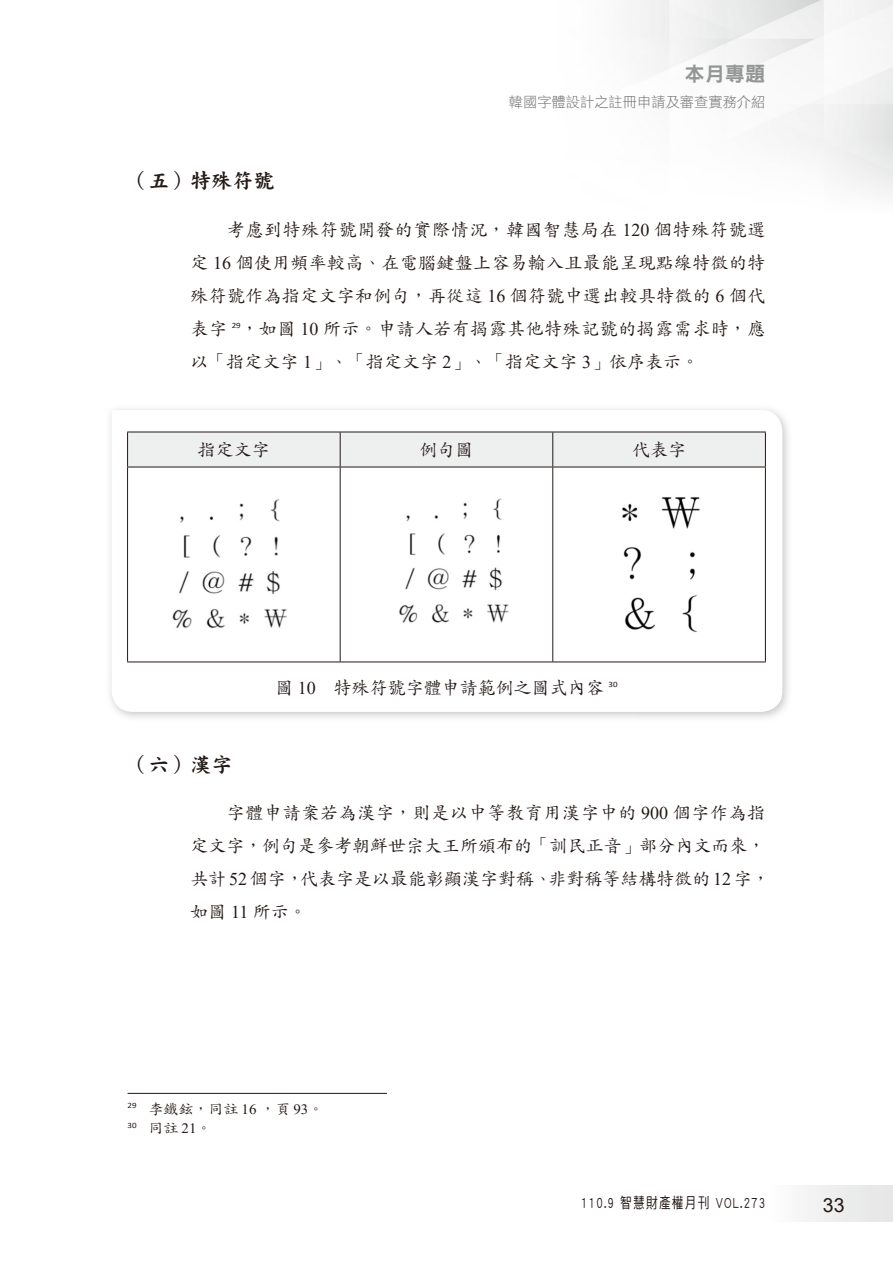
<style>
.page{position:relative;width:893px;height:1263px;background:#fff}
.page>*{position:absolute;margin:0;border:0;box-sizing:border-box;transform-origin:0 0}
.t1{font:21px "DF Kai Shu Std W9 E Ten B5 H";color:#231916}
.t2{font:20.25px "DF Hei Std W9 E Ten B5 H";color:#949595}
.t3{font:19.5px "Arial";color:#231916}
.t4{font:18px/33px "DF Kai Shu Std W5 E Ten B5 H";color:#231916;text-align:justify}
.t5{font:15px "DF Hei Std W5 E Ten B5 H";letter-spacing:.1em;color:#231916;scale:.78 1}
.t6{font:14.25px/19.5px "DF Kai Shu Std W5 E Ten B5 H";color:#231916;scale:1.05 1}
.t7{font:14.25px "DF Hei Std W3 E Ten B5 H";color:#717171}
.s1{font-family:"Times New Roman"}
</style>
<div class="page">
<div style="left:765px;top:1185px;width:128px;height:36px;background:linear-gradient(to right,#fdfdfd,#e4e4e4)"></div>
<img style="left:110px;top:409px;width:678px;height:309px">
<svg style="left:112px;top:410px;width:670px;height:302px"></svg>
<div style="left:128px;top:433px;width:637px;height:34px;background:#eeefef"></div>
<hr style="left:127px;top:432px;width:213px;height:1px;background:#231916">
<hr style="left:127px;top:432px;width:1px;height:35px;background:#231916">
<hr style="left:340px;top:432px;width:213px;height:1px;background:#231916">
<hr style="left:340px;top:432px;width:1px;height:35px;background:#231916">
<hr style="left:553px;top:432px;width:213px;height:1px;background:#231916">
<hr style="left:552px;top:432px;width:1px;height:35px;background:#231916">
<hr style="left:765px;top:432px;width:1px;height:35px;background:#231916">
<hr style="left:127px;top:467px;width:213px;height:1px;background:#231916">
<hr style="left:127px;top:467px;width:1px;height:194px;background:#231916">
<hr style="left:340px;top:467px;width:213px;height:1px;background:#231916">
<hr style="left:340px;top:467px;width:1px;height:194px;background:#231916">
<hr style="left:553px;top:467px;width:213px;height:1px;background:#231916">
<hr style="left:552px;top:467px;width:1px;height:194px;background:#231916">
<hr style="left:765px;top:467px;width:1px;height:194px;background:#231916">
<hr style="left:127px;top:661px;width:639px;height:1px;background:#231916">
<img style="left:162px;top:487px;width:142px;height:154px">
<img style="left:388px;top:487px;width:137px;height:149px">
<img style="left:604px;top:487px;width:110px;height:153px">
<hr style="left:128px;top:1093px;width:259px;height:1px;background:#231916">
<p class="t2" style="left:684px;top:66px;width:82px">本月專題</p>
<p class="t7" style="left:509px;top:97px;width:258px">韓國字體設計之註冊申請及審查實務介紹</p>
<p class="t1" style="left:128px;top:172px;width:148px">（五）特殊符號</p>
<p class="t4" style="left:191px;top:215px;width:576px;text-indent:36px">考慮到特殊符號開發的實際情況，韓國智慧局在 <span class="s1">120</span> 個特殊符號選定 <span class="s1">16</span> 個使用頻率較高、在電腦鍵盤上容易輸入且最能呈現點線特徵的特殊符號作為指定文字和例句，再從這 <span class="s1">16</span> 個符號中選出較具特徵的 <span class="s1">6</span> 個代表字 <sup>29</sup>，如圖 <span class="s1">10</span> 所示。申請人若有揭露其他特殊記號的揭露需求時，應以「指定文字 <span class="s1">1</span>」、「指定文字 <span class="s1">2</span>」、「指定文字 <span class="s1">3</span>」依序表示。</p>
<p class="t4" style="left:198px;top:435px;width:73px">指定文字</p>
<p class="t4" style="left:419px;top:435px;width:55px">例句圖</p>
<p class="t4" style="left:632px;top:435px;width:55px">代表字</p>
<p class="t4" style="left:275px;top:673px;width:344px">圖 <span class="s1">10</span>　特殊符號字體申請範例之圖式內容 <sup>30</sup></p>
<p class="t1" style="left:128px;top:756px;width:106px">（六）漢字</p>
<p class="t4" style="left:191px;top:798px;width:581px;text-align:left;text-indent:36px">字體申請案若為漢字，則是以中等教育用漢字中的 <span class="s1">900</span> 個字作為指定文字，例句是參考朝鮮世宗大王所頒布的「訓民正音」部分內文而來，共計<span class="s1">52</span>個字，代表字是以最能彰顯漢字對稱、非對稱等結構特徵的<span class="s1">12</span>字，如圖 <span class="s1">11</span> 所示。</p>
<p class="t6" style="left:128px;top:1101px;width:188px"><sup>29</sup> 李鐵鉉，同註 <span class="s1">16</span> ，頁 <span class="s1">93</span>。<br><sup>30</sup> 同註 <span class="s1">21</span>。</p>
<p class="t5" style="left:581px;top:1196px;width:238px">110.9 智慧財產權月刊 VOL.273</p>
<p class="t3" style="left:823px;top:1194px;width:23px">33</p>
</div>
